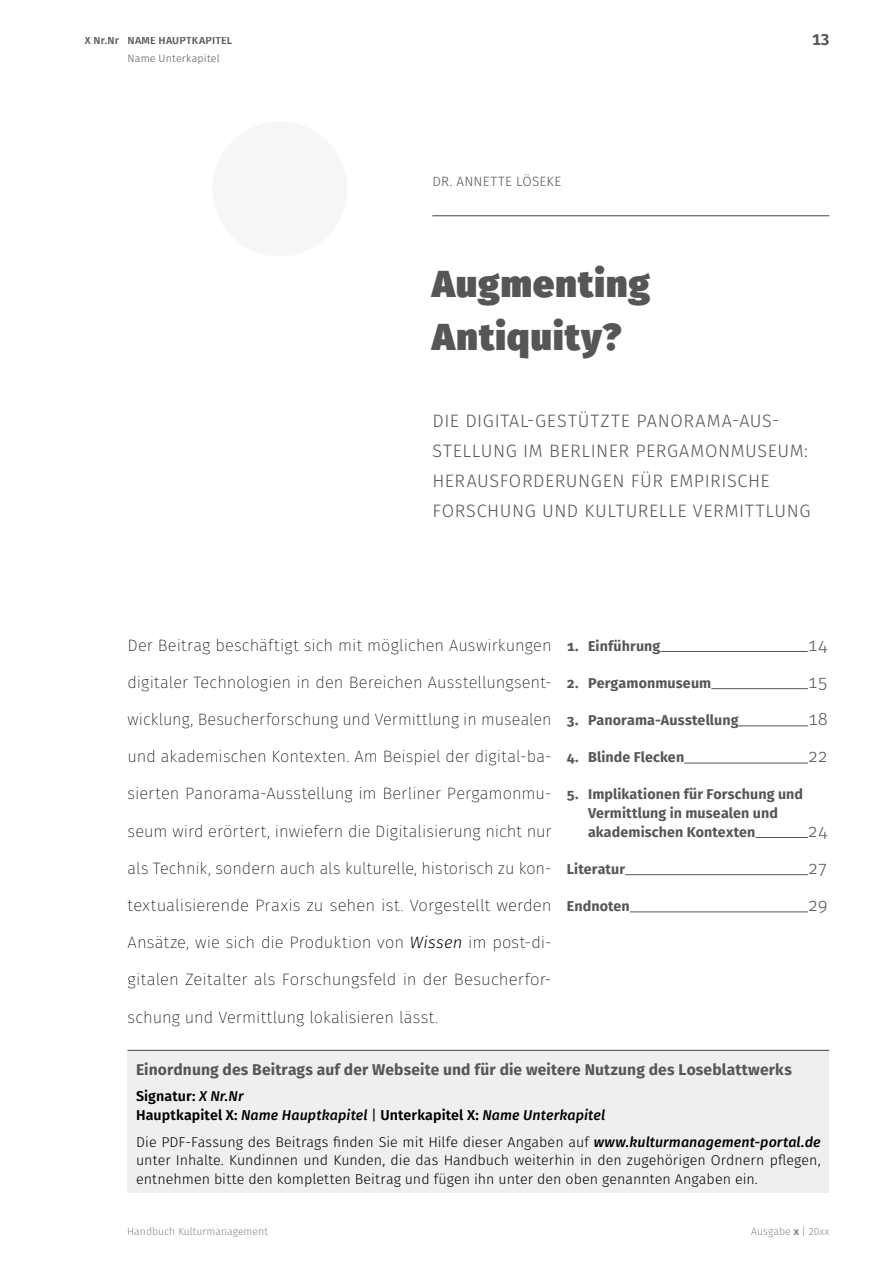
<style>
.page{position:relative;width:893px;height:1263px;background:#fff}
.page>*{position:absolute;margin:0;border:0;box-sizing:border-box;transform-origin:0 0}
.t1{font:900 37.5px/52.5px "Fira Sans";letter-spacing:.03em;color:#565655}
.t2{font:300 18px/30px "Fira Sans";letter-spacing:.03em;color:#565655}
.t3{font:200 16.5px "Fira Sans";letter-spacing:.005em;color:#000}
.t4{font:700 15.6px "Fira Sans";letter-spacing:.01em;color:#565655}
.t5{font:300 14.25px/18.6px "Fira Sans";letter-spacing:.005em;color:#000;text-align:justify}
.t6{font:700 14.25px/18.6px "Fira Sans";letter-spacing:.01em;color:#565655}
.t7{font:italic 500 14.25px/18.6px "Fira Sans";letter-spacing:.01em;color:#000}
.t8{font:300 13.5px "Fira Sans";letter-spacing:.015em;color:#565655}
.t9{font:500 10.65px "Fira Sans";letter-spacing:.02em;color:#565655}
.t10{font:300 10.65px "Fira Sans";letter-spacing:.015em;color:#565655}
.t11{font:300 10.5px "Fira Sans";color:#868786}
.s1{font-weight:300;font-style:italic}
.s2{font-weight:600;font-style:normal}
.s3{font-weight:400;font-style:normal}
.s4{font-weight:500;font-style:italic}
.s5{font-weight:700}
</style>
<div class="page">
<hr style="left:432px;top:215px;width:397px;height:1px;background:#565655">
<div style="left:212px;top:122px;width:135px;height:135px;background:#f6f6f6;border-radius:50%"></div>
<div style="left:128px;top:1050px;width:701px;height:142px;background:#efefef"></div>
<hr style="left:128px;top:1050px;width:701px;height:1px;background:#565655">
<hr style="left:660px;top:651px;width:148px;height:1px;background:#565655">
<hr style="left:711px;top:688px;width:97px;height:1px;background:#565655">
<hr style="left:739px;top:726px;width:69px;height:1px;background:#565655">
<hr style="left:684px;top:763px;width:124px;height:1px;background:#565655">
<hr style="left:755px;top:837px;width:53px;height:1px;background:#565655">
<hr style="left:625px;top:874px;width:183px;height:1px;background:#565655">
<hr style="left:630px;top:912px;width:178px;height:1px;background:#565655">
<p class="t9" style="left:85px;top:33px;width:36px">X Nr.Nr</p>
<p class="t9" style="left:128px;top:33px;width:106px">NAME HAUPTKAPITEL</p>
<p class="t4" style="left:812px;top:28px;width:19px">13</p>
<p class="t10" style="left:128px;top:50px;width:94px">Name Unterkapitel</p>
<p class="t8" style="left:432px;top:171px;width:130px">DR. ANNETTE LÖSEKE</p>
<h1 class="t1" style="left:432px;top:257px;width:219px">Augmenting<br>Antiquity?</h1>
<p class="t2" style="left:432px;top:406px;width:380px">DIE DIGITAL-GESTÜTZTE PANORAMA-AUS-STELLUNG IM BERLINER PERGAMONMUSEUM:<br>HERAUSFORDERUNGEN FÜR EMPIRISCHE FORSCHUNG UND KULTURELLE VERMITTLUNG</p>
<p class="t3" style="left:128px;top:633px;width:426px">Der Beitrag beschäftigt sich mit möglichen Auswirkungen</p>
<p class="t3" style="left:128px;top:670px;width:426px">digitaler Technologien in den Bereichen Ausstellungsent-</p>
<p class="t3" style="left:128px;top:708px;width:426px">wicklung, Besucherforschung und Vermittlung in musealen</p>
<p class="t3" style="left:128px;top:745px;width:426px">und akademischen Kontexten. Am Beispiel der digital-ba-</p>
<p class="t3" style="left:128px;top:782px;width:426px">sierten Panorama-Ausstellung im Berliner Pergamonmu-</p>
<p class="t3" style="left:128px;top:819px;width:426px">seum wird erörtert, inwiefern die Digitalisierung nicht nur</p>
<p class="t3" style="left:128px;top:856px;width:425px">als Technik, sondern auch als kulturelle, historisch zu kon-</p>
<p class="t3" style="left:128px;top:894px;width:426px">textualisierende Praxis zu sehen ist. Vorgestellt werden</p>
<p class="t3" style="left:128px;top:931px;width:426px">Ansätze, wie sich die Produktion von <span class="s1">Wissen</span> im post-di-</p>
<p class="t3" style="left:128px;top:968px;width:425px">gitalen Zeitalter als Forschungsfeld in der Besucherfor-</p>
<p class="t3" style="left:128px;top:1005px;width:312px">schung und Vermittlung lokalisieren lässt.</p>
<p class="t6" style="left:567px;top:636px;width:95px">1. Einführung</p>
<p class="t2" style="left:808px;top:629px;width:22px">14</p>
<p class="t6" style="left:567px;top:673px;width:146px">2. Pergamonmuseum</p>
<p class="t2" style="left:808px;top:666px;width:21px">15</p>
<p class="t6" style="left:567px;top:711px;width:173px">3. Panorama-Ausstellung</p>
<p class="t2" style="left:808px;top:704px;width:21px">18</p>
<p class="t6" style="left:567px;top:748px;width:119px">4. Blinde Flecken</p>
<p class="t2" style="left:808px;top:741px;width:21px">22</p>
<p class="t6" style="left:588px;top:785px;width:217px;text-indent:-21px">5. Implikationen für Forschung und<br>Vermittlung in musealen und akademischen Kontexten</p>
<p class="t2" style="left:808px;top:815px;width:21px">24</p>
<p class="t6" style="left:567px;top:859px;width:60px">Literatur</p>
<p class="t2" style="left:808px;top:852px;width:21px">27</p>
<p class="t6" style="left:567px;top:897px;width:65px">Endnoten</p>
<p class="t2" style="left:808px;top:890px;width:21px">29</p>
<p class="t4" style="left:136px;top:1058px;width:657px">Einordnung des Beitrags auf der Webseite und für die weitere Nutzung des Loseblattwerks</p>
<p class="t7" style="left:136px;top:1087px;width:471px"><span class="s2">Signatur:</span> X Nr.Nr<br><span class="s2">Hauptkapitel X:</span> Name Hauptkapitel <span class="s3">|</span> <span class="s2">Unterkapitel X:</span> Name Unterkapitel</p>
<p class="t5" style="left:136px;top:1132px;width:686px">Die PDF-Fassung des Beitrags finden Sie mit Hilfe dieser Angaben auf <span class="s4">www.kulturmanagement-portal.de </span>unter Inhalte. Kundinnen und Kunden, die das Handbuch weiterhin in den zugehörigen Ordnern pflegen, entnehmen bitte den kompletten Beitrag und fügen ihn unter den oben genannten Angaben ein.</p>
<p class="t11" style="left:127px;top:1224px;width:142px">Handbuch Kulturmanagement</p>
<p class="t11" style="left:751px;top:1224px;width:79px">Ausgabe <span class="s5">x</span> | 20xx</p>
</div>
